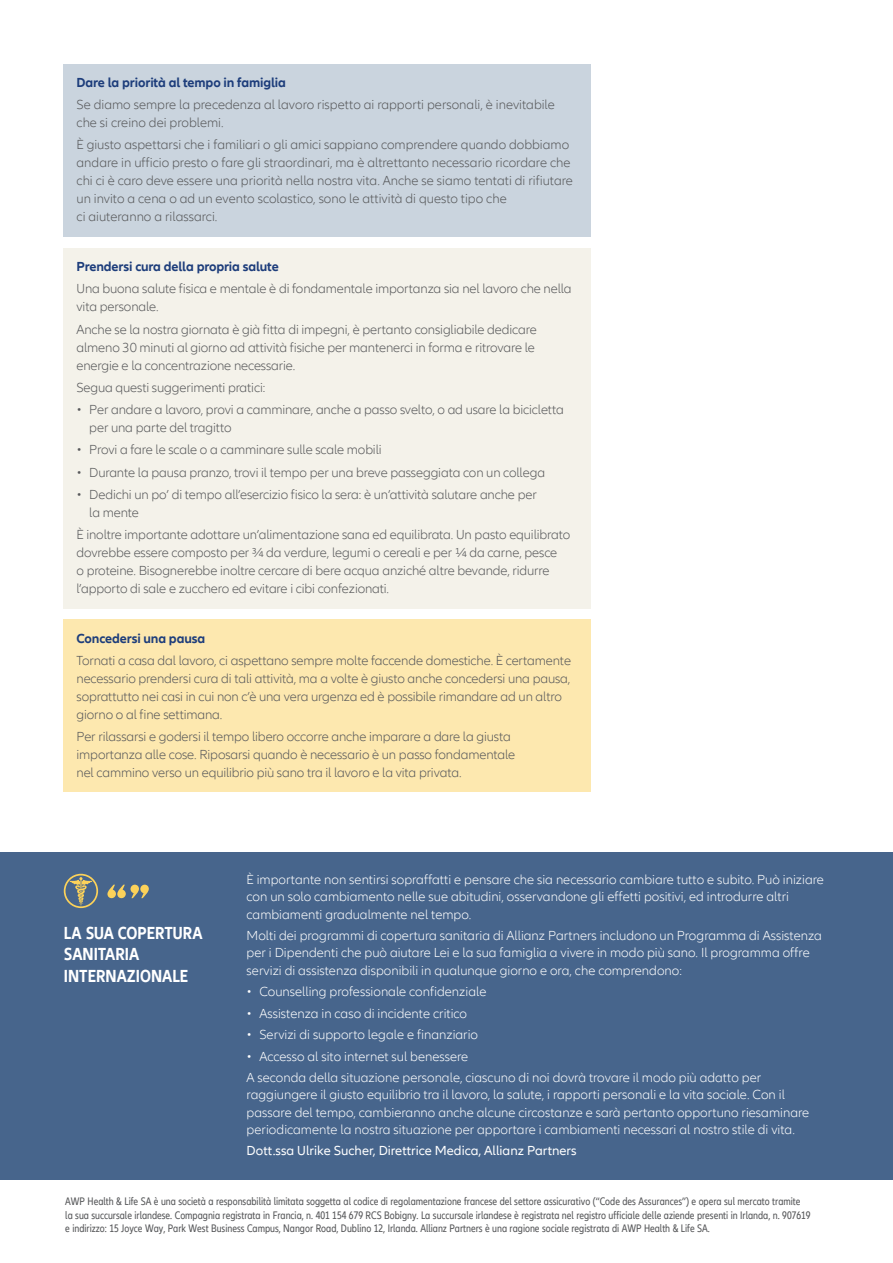
<style>
.page{position:relative;width:893px;height:1263px;background:#fff}
.page>*{position:absolute;margin:0;border:0;box-sizing:border-box;transform-origin:0 0}
.t1{font:700 condensed 18px/21.6px "Allianz Neo";color:#fff}
.t2{font:300 13.5px/18px "Allianz Neo";letter-spacing:-.01em;color:#57585a}
.t3{font:300 13.5px/17.2px "Allianz Neo";color:#fff}
.t4{font:700 13.5px "Allianz Neo";letter-spacing:-.01em;color:#1d3d7b}
.t5{font:13.5px "Allianz Neo";color:#fff}
.t6{font:condensed 11.25px/13.5px "Allianz Neo";color:#57585a}
</style>
<div class="page">
<div style="left:0;top:852px;width:893px;height:328px;background:#47658c"></div>
<svg style="left:107px;top:885px;width:42px;height:13px"></svg>
<svg style="left:64px;top:874px;width:34px;height:34px"></svg>
<div style="left:64px;top:64px;width:527px;height:173px;background:#cad4de"></div>
<div style="left:64px;top:619px;width:527px;height:173px;background:#fde8af"></div>
<div style="left:64px;top:248px;width:527px;height:360px;background:#f4f2ea"></div>
<p class="t4" style="left:77px;top:75px;width:211px">Dare la priorità al tempo in famiglia</p>
<p class="t2" style="left:77px;top:96px;width:480px">Se diamo sempre la precedenza al lavoro rispetto ai rapporti personali, è inevitabile che si creino dei problemi.</p>
<p class="t2" style="left:77px;top:136px;width:498px">È giusto aspettarsi che i familiari o gli amici sappiano comprendere quando dobbiamo andare in ufficio presto o fare gli straordinari, ma è altrettanto necessario ricordare che chi ci è caro deve essere una priorità nella nostra vita. Anche se siamo tentati di rifiutare un invito a cena o ad un evento scolastico, sono le attività di questo tipo che<br>ci aiuteranno a rilassarci.</p>
<p class="t4" style="left:77px;top:259px;width:204px">Prendersi cura della propria salute</p>
<p class="t2" style="left:77px;top:280px;width:497px">Una buona salute fisica e mentale è di fondamentale importanza sia nel lavoro che nella vita personale.</p>
<p class="t2" style="left:77px;top:320px;width:462px">Anche se la nostra giornata è già fitta di impegni, è pertanto consigliabile dedicare almeno 30 minuti al giorno ad attività fisiche per mantenerci in forma e ritrovare le energie e la concentrazione necessarie.</p>
<p class="t2" style="left:77px;top:379px;width:190px">Segua questi suggerimenti pratici:</p>
<p class="t2" style="left:89px;top:401px;width:476px;text-indent:-13px">• Per andare a lavoro, provi a camminare, anche a passo svelto, o ad usare la bicicletta per una parte del tragitto</p>
<p class="t2" style="left:77px;top:441px;width:307px">• Provi a fare le scale o a camminare sulle scale mobili</p>
<p class="t2" style="left:77px;top:463px;width:470px">• Durante la pausa pranzo, trovi il tempo per una breve passeggiata con un collega</p>
<p class="t2" style="left:89px;top:486px;width:449px;text-indent:-13px">• Dedichi un po’ di tempo all’esercizio fisico la sera: è un’attività salutare anche per la mente</p>
<p class="t2" style="left:77px;top:526px;width:495px">È inoltre importante adottare un’alimentazione sana ed equilibrata. Un pasto equilibrato dovrebbe essere composto per ¾ da verdure, legumi o cereali e per ¼ da carne, pesce<br>o proteine. Bisognerebbe inoltre cercare di bere acqua anziché altre bevande, ridurre l’apporto di sale e zucchero ed evitare i cibi confezionati.</p>
<p class="t4" style="left:77px;top:630px;width:130px">Concedersi una pausa</p>
<p class="t2" style="left:77px;top:652px;width:496px">Tornati a casa dal lavoro, ci aspettano sempre molte faccende domestiche. È certamente necessario prendersi cura di tali attività, ma a volte è giusto anche concedersi una pausa, soprattutto nei casi in cui non c’è una vera urgenza ed è possibile rimandare ad un altro giorno o al fine settimana.</p>
<p class="t2" style="left:77px;top:728px;width:440px">Per rilassarsi e godersi il tempo libero occorre anche imparare a dare la giusta importanza alle cose. Riposarsi quando è necessario è un passo fondamentale nel cammino verso un equilibrio più sano tra il lavoro e la vita privata.</p>
<h1 class="t1" style="left:64px;top:922px;width:140px">LA SUA COPERTURA<br>SANITARIA<br>INTERNAZIONALE</h1>
<p class="t3" style="left:247px;top:871px;width:579px">È importante non sentirsi sopraffatti e pensare che sia necessario cambiare tutto e subito. Può iniziare con un solo cambiamento nelle sue abitudini, osservandone gli effetti positivi, ed introdurre altri cambiamenti gradualmente nel tempo.</p>
<p class="t3" style="left:247px;top:927px;width:577px">Molti dei programmi di copertura sanitaria di Allianz Partners includono un Programma di Assistenza per i Dipendenti che può aiutare Lei e la sua famiglia a vivere in modo più sano. Il programma offre servizi di assistenza disponibili in qualunque giorno e ora, che comprendono:</p>
<p class="t3" style="left:247px;top:983px;width:241px">• Counselling professionale confidenziale</p>
<p class="t3" style="left:247px;top:1005px;width:222px">• Assistenza in caso di incidente critico</p>
<p class="t3" style="left:247px;top:1026px;width:233px">• Servizi di supporto legale e finanziario</p>
<p class="t3" style="left:247px;top:1046px;width:516px;line-height:21.5px">• Accesso al sito internet sul benessere<br>A seconda della situazione personale, ciascuno di noi dovrà trovare il modo più adatto per</p>
<p class="t3" style="left:247px;top:1087px;width:564px">raggiungere il giusto equilibrio tra il lavoro, la salute, i rapporti personali e la vita sociale. Con il passare del tempo, cambieranno anche alcune circostanze e sarà pertanto opportuno riesaminare periodicamente la nostra situazione per apportare i cambiamenti necessari al nostro stile di vita.</p>
<p class="t5" style="left:247px;top:1143px;width:332px">Dott.ssa Ulrike Sucher, Direttrice Medica, Allianz Partners</p>
<p class="t6" style="left:65px;top:1195px;width:747px">AWP Health &amp; Life SA è una società a responsabilità limitata soggetta al codice di regolamentazione francese del settore assicurativo (“Code des Assurances”) e opera sul mercato tramite la sua succursale irlandese. Compagnia registrata in Francia, n. 401 154 679 RCS Bobigny. La succursale irlandese è registrata nel registro ufficiale delle aziende presenti in Irlanda, n. 907619 e indirizzo: 15 Joyce Way, Park West Business Campus, Nangor Road, Dublino 12, Irlanda. Allianz Partners è una ragione sociale registrata di AWP Health &amp; Life SA.</p>
</div>
